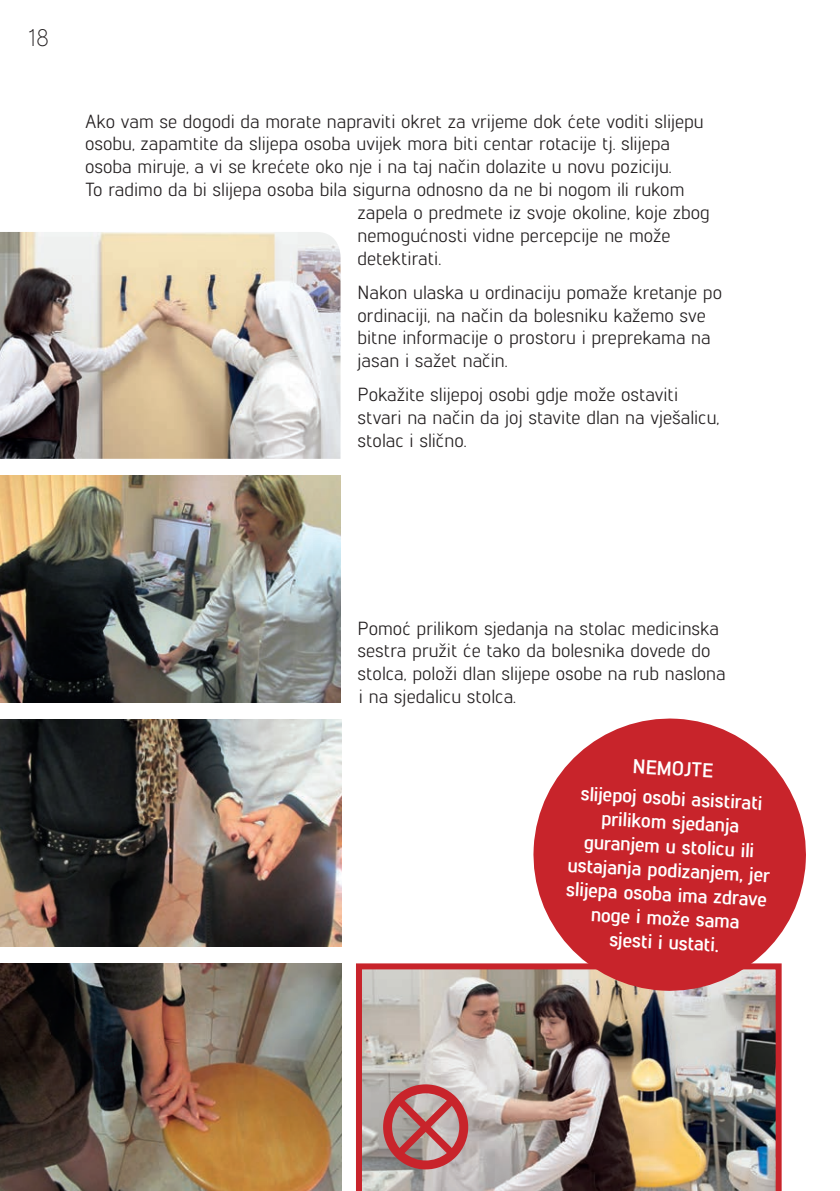
<style>
.page{position:relative;width:840px;height:1191px;background:#fff}
.page>*{position:absolute;margin:0;border:0;box-sizing:border-box;transform-origin:0 0}
.t1{font:300 24px "Lintel";color:#231f20}
.t2{font:700 20px/24px "Lintel";color:#fff;text-align:center}
.t3{font:19px/22.8px "Lintel";color:#231f20}
</style>
<div class="page">
<img style="left:0;top:232px;width:340px;height:227px">
<img style="left:0;top:476px;width:340px;height:226px">
<img style="left:0;top:719px;width:342px;height:227px">
<img style="left:0;top:963px;width:342px;height:228px">
<img style="left:356px;top:963px;width:425px;height:228px">
<svg style="left:529px;top:718px;width:277px;height:276px;fill:#c8242b"></svg>
<svg style="left:383px;top:1084px;width:85px;height:85px;background:#bc7476"></svg>
<p class="t1" style="left:28px;top:22px;width:23px">18</p>
<p class="t3" style="left:85px;top:109px;width:619px">Ako vam se dogodi da morate napraviti okret za vrijeme dok ćete voditi slijepu</p>
<p class="t3" style="left:85px;top:131px;width:586px">osobu, zapamtite da slijepa osoba uvijek mora biti centar rotacije tj. slijepa</p>
<p class="t3" style="left:85px;top:154px;width:587px">osoba miruje, a vi se krećete oko nje i na taj način dolazite u novu poziciju.</p>
<p class="t3" style="left:85px;top:177px;width:600px">To radimo da bi slijepa osoba bila sigurna odnosno da ne bi nogom ili rukom</p>
<p class="t3" style="left:357px;top:200px;width:353px">zapela o predmete iz svoje okoline, koje zbog</p>
<p class="t3" style="left:357px;top:223px;width:314px">nemogućnosti vidne percepcije ne može</p>
<p class="t3" style="left:357px;top:245px;width:85px">detektirati.</p>
<p class="t3" style="left:357px;top:279px;width:366px">Nakon ulaska u ordinaciju pomaže kretanje po ordinaciji, na način da bolesniku kažemo sve bitne informacije o prostoru i preprekama na jasan i sažet način.</p>
<p class="t3" style="left:357px;top:382px;width:363px">Pokažite slijepoj osobi gdje može ostaviti stvari na način da joj stavite dlan na vješalicu, stolac i slično.</p>
<p class="t3" style="left:357px;top:615px;width:369px">Pomoć prilikom sjedanja na stolac medicinska sestra pružit će tako da bolesnika dovede do stolca, položi dlan slijepe osobe na rub naslona i na sjedalicu stolca.</p>
<p class="t2" style="left:583px;top:747px;width:183px;line-height:29.6px;rotate:3deg">NEMOJTE<br>slijepoj osobi asistirati</p>
<p class="t2" style="left:570px;top:803px;width:204px;rotate:3deg">prilikom sjedanja guranjem u stolicu ili ustajanja podizanjem, jer slijepa osoba ima zdrave noge i može sama<br>sjesti i ustati.</p>
</div>
